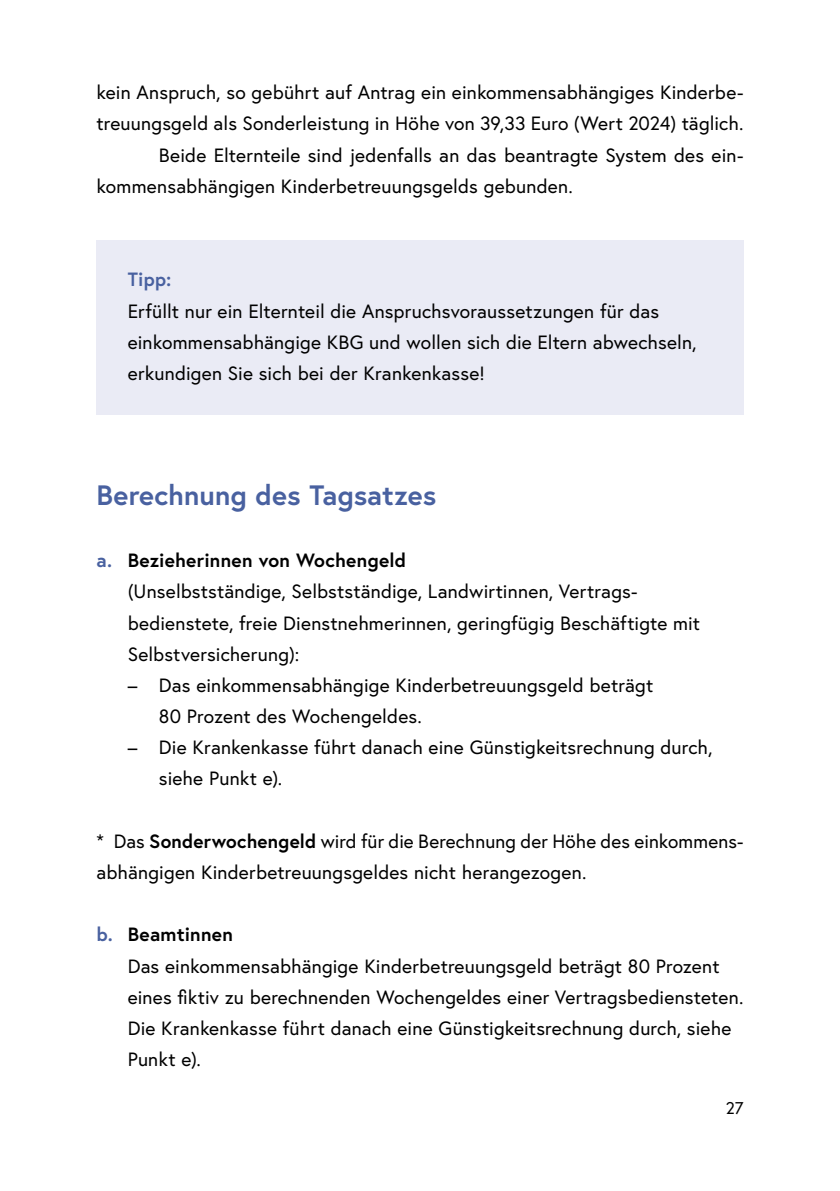
<style>
.page{position:relative;width:840px;height:1191px;background:#fff}
.page>*{position:absolute;margin:0;border:0;box-sizing:border-box;transform-origin:0 0}
.h2_ohne_Nummerierung{font:700 28px "Europa Austria";color:#4961a0}
.ol_abc_Liste_letzter_Punkt_bold{font:19.2px/31.2px "Europa Austria";letter-spacing:.01em;color:#000}
.p_Erstzeileneinzug{font:19.2px/31.2px "Europa Austria";letter-spacing:.01em;color:#000}
.ol_abc_Liste_bold{font:19.2px/31.2px "Europa Austria";letter-spacing:.01em;color:#000}
.Infobox_p_Infobox{font:19.2px/31.2px "Europa Austria";letter-spacing:.01em;color:#000}
.p_Abstand_danach{font:19.2px/31.2px "Europa Austria";letter-spacing:.01em;color:#000}
.Infobox_p_Infobox_Titel{font:700 19.2px "Europa Austria";color:#4961a0}
.t1{font:17px "Europa Austria";color:#000}
.s1{font-weight:700;color:#4961a0}
.s2{font-weight:700}
</style>
<div class="page">
<div style="left:96px;top:240px;width:647px;height:82px;background:#eaebf5"></div>
<div style="left:96px;top:271px;width:647px;height:144px;background:#eaebf5"></div>
<p class="p_Erstzeileneinzug" style="left:96px;top:77px;width:648px">kein Anspruch, so gebührt auf Antrag ein einkommensabhängiges Kinderbe&shy;treuungsgeld als Sonderleistung in Höhe von 39,33 Euro (Wert 2024) täglich.</p>
<p class="p_Erstzeileneinzug" style="left:96px;top:139px;width:647px;text-indent:62px">Beide Elternteile sind jedenfalls an das beantragte System des ein&shy;kommensabhängigen Kinderbetreuungsgelds gebunden.</p>
<p class="Infobox_p_Infobox_Titel" style="left:128px;top:266px;width:45px">Tipp:</p>
<p class="Infobox_p_Infobox" style="left:128px;top:295px;width:570px">Erfüllt nur ein Elternteil die Anspruchsvoraussetzungen für das einkommensabhängige KBG und wollen sich die Eltern abwechseln, erkundigen Sie sich bei der Krankenkasse!</p>
<h2 class="h2_ohne_Nummerierung" style="left:96px;top:476px;width:341px">Berechnung des Tagsatzes</h2>
<p class="ol_abc_Liste_bold" style="left:128px;top:544px;width:573px;text-indent:-31px"><span class="s1">a.</span> <span class="s2">Bezieherinnen von Wochengeld<br></span>(Unselbstständige, Selbstständige, Landwirtinnen, Vertrags&shy;bedienstete, freie Dienstnehmerinnen, geringfügig Beschäftigte mit Selbstversicherung):</p>
<p class="ol_abc_Liste_letzter_Punkt_bold" style="left:159px;top:669px;width:495px;text-indent:-31px">– Das einkommensabhängige Kinderbetreuungsgeld beträgt<br>80 Prozent des Wochengeldes.</p>
<p class="ol_abc_Liste_letzter_Punkt_bold" style="left:159px;top:731px;width:554px;text-indent:-31px">– Die Krankenkasse führt danach eine Günstigkeitsrechnung durch, siehe Punkt e).</p>
<p class="p_Abstand_danach" style="left:96px;top:825px;width:648px">* Das <span class="s2">Sonderwochengeld</span> wird für die Berechnung der Höhe des einkommens&shy;abhängigen Kinderbetreuungsgeldes nicht herangezogen.</p>
<p class="ol_abc_Liste_letzter_Punkt_bold" style="left:128px;top:918px;width:617px;text-indent:-31px"><span class="s1">b.</span> <span class="s2">Beamtinnen<br></span>Das einkommensabhängige Kinderbetreuungsgeld beträgt 80 Prozent eines fiktiv zu berechnenden Wochengeldes einer Vertragsbediensteten.<br>Die Krankenkasse führt danach eine Günstigkeitsrechnung durch, siehe Punkt e).</p>
<p class="t1" style="left:725px;top:1096px;width:19px">27</p>
</div>
